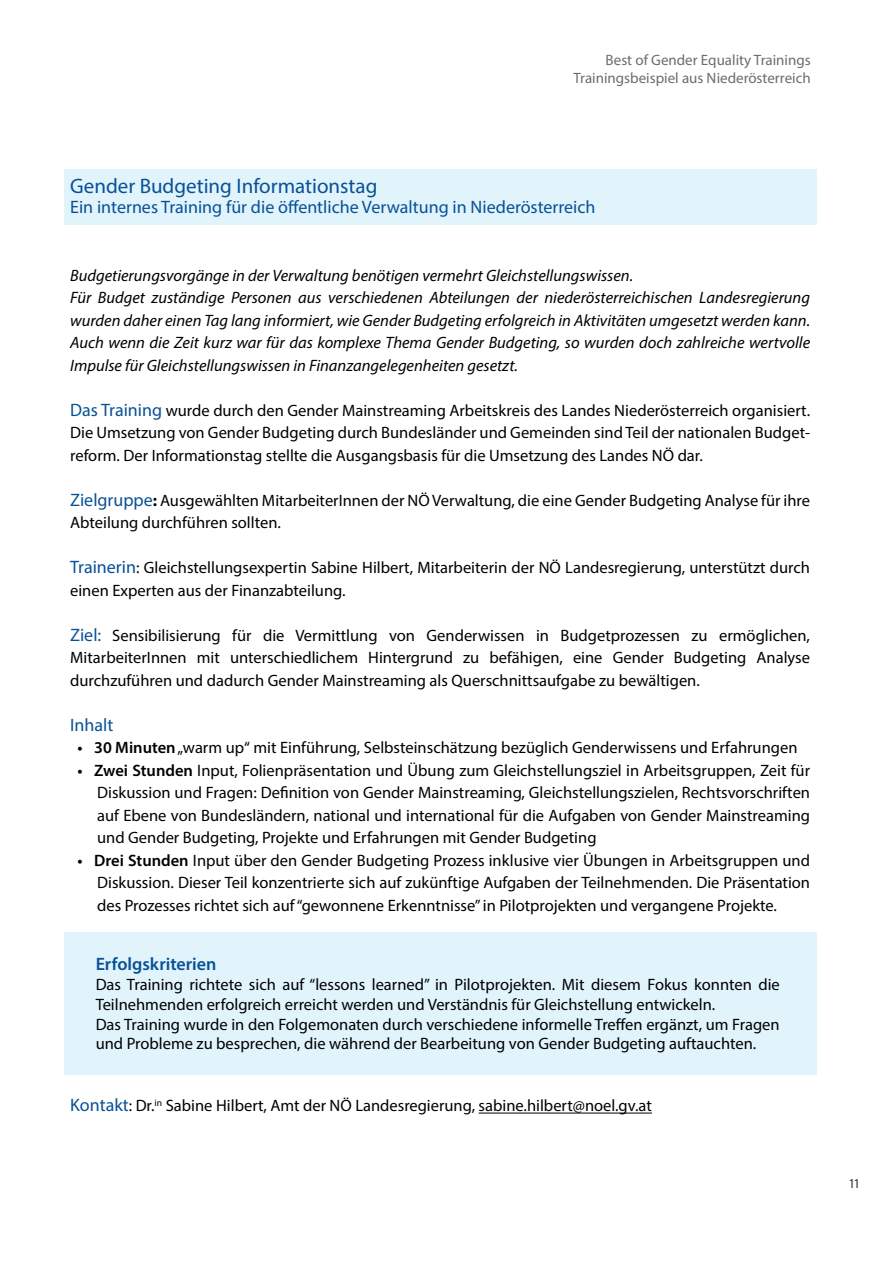
<style>
.page{position:relative;width:893px;height:1263px;background:#fff}
.page>*{position:absolute;margin:0;border:0;box-sizing:border-box;transform-origin:0 0}
.t1{font:21px "Myriad Pro";color:#095097}
.t2{font:18px "Myriad Pro";color:#095097}
.t3{font:600 18px "Myriad Pro";color:#095097}
.t4{font:16.5px/22.5px "Myriad Pro";color:#000001;text-align:justify}
.t5{font:italic 16.5px/22.5px "Myriad Pro";color:#000001}
.t6{font:15px/18px "Myriad Pro";color:#6c6d70;text-align:right}
.t7{font:condensed 13.5px "Myriad Pro";color:#231f20}
.s1{font-size:18px;color:#095097}
.s2{font-weight:700}
.s3{font-weight:600}
</style>
<div class="page">
<div style="left:64px;top:169px;width:752px;height:55px;background:#e1f4fc"></div>
<div style="left:64px;top:933px;width:753px;height:142px;background:#e1f4fc"></div>
<hr style="left:479px;top:1113px;width:173px;height:1px;background:#000001">
<p class="t6" style="left:573px;top:51px;width:239px">Best of Gender Equality Trainings<br>Trainingsbeispiel aus Niederösterreich</p>
<p class="t1" style="left:70px;top:173px;width:309px">Gender Budgeting Informationstag</p>
<p class="t2" style="left:70px;top:196px;width:527px">Ein internes Training für die öffentliche Verwaltung in Niederösterreich</p>
<p class="t5" style="left:70px;top:264px;width:741px">Budgetierungsvorgänge in der Verwaltung benötigen vermehrt Gleichstellungswissen.<br>Für Budget zuständige Personen aus verschiedenen Abteilungen der niederösterreichischen Landesregierung wurden daher einen Tag lang informiert, wie Gender Budgeting erfolgreich in Aktivitäten umgesetzt werden kann.<br>Auch wenn die Zeit kurz war für das komplexe Thema Gender Budgeting, so wurden doch zahlreiche wertvolle Impulse für Gleichstellungswissen in Finanzangelegenheiten gesetzt.</p>
<p class="t4" style="left:70px;top:399px;width:741px"><span class="s1">Das Training</span> wurde durch den Gender Mainstreaming Arbeitskreis des Landes Niederösterreich organisiert.<br>Die Umsetzung von Gender Budgeting durch Bundesländer und Gemeinden sind Teil der nationalen Budget&shy;reform. Der Informationstag stellte die Ausgangsbasis für die Umsetzung des Landes NÖ dar.</p>
<p class="t4" style="left:70px;top:489px;width:741px"><span class="s1">Zielgruppe</span><span class="s2">:</span> Ausgewählten MitarbeiterInnen der NÖ Verwaltung, die eine Gender Budgeting Analyse für ihre<br>Abteilung durchführen sollten.</p>
<p class="t4" style="left:70px;top:556px;width:741px"><span class="s1">Trainerin</span>: Gleichstellungsexpertin Sabine Hilbert, Mitarbeiterin der NÖ Landesregierung, unterstützt durch einen Experten aus der Finanzabteilung.</p>
<p class="t4" style="left:70px;top:624px;width:741px"><span class="s1">Ziel:</span> Sensibilisierung für die Vermittlung von Genderwissen in Budgetprozessen zu ermöglichen, MitarbeiterInnen mit unterschiedlichem Hintergrund zu befähigen, eine Gender Budgeting Analyse durchzuführen und dadurch Gender Mainstreaming als Querschnittsaufgabe zu bewältigen.</p>
<p class="t2" style="left:70px;top:713px;width:45px">Inhalt</p>
<p class="t4" style="left:78px;top:736px;width:721px"><span class="s3">• 30 Minuten</span> „warm up“ mit Einführung, Selbsteinschätzung bezüglich Genderwissens und Erfahrungen</p>
<p class="t4" style="left:97px;top:759px;width:714px;text-indent:-20px"><span class="s3">• Zwei Stunden</span> Input, Folienpräsentation und Übung zum Gleichstellungsziel in Arbeitsgruppen, Zeit für Diskussion und Fragen: Definition von Gender Mainstreaming, Gleichstellungszielen, Rechtsvorschriften auf Ebene von Bundesländern, national und international für die Aufgaben von Gender Mainstreaming und Gender Budgeting, Projekte und Erfahrungen mit Gender Budgeting</p>
<p class="t4" style="left:97px;top:849px;width:714px;text-indent:-20px"><span class="s3">• Drei Stunden</span> Input über den Gender Budgeting Prozess inklusive vier Übungen in Arbeitsgruppen und Diskussion. Dieser Teil konzentrierte sich auf zukünftige Aufgaben der Teilnehmenden. Die Präsentation des Prozesses richtet sich auf “gewonnene Erkenntnisse” in Pilotprojekten und vergangene Projekte.</p>
<p class="t3" style="left:96px;top:952px;width:122px">Erfolgskriterien</p>
<p class="t4" style="left:96px;top:974px;width:686px;line-height:19.8px;text-align:left">Das Training richtete sich auf “lessons learned” in Pilotprojekten. Mit diesem Fokus konnten die Teilnehmenden erfolgreich erreicht werden und Verständnis für Gleichstellung entwickeln.<br>Das Training wurde in den Folgemonaten durch verschiedene informelle Treffen ergänzt, um Fragen und Probleme zu besprechen, die während der Bearbeitung von Gender Budgeting auftauchten.</p>
<p class="t4" style="left:70px;top:1094px;width:583px"><span class="s1">Kontakt</span>: Dr.<sup>in</sup> Sabine Hilbert, Amt der NÖ Landesregierung, sabine.hilbert@noel.gv.at</p>
<p class="t7" style="left:849px;top:1175px;width:12px">11</p>
</div>
